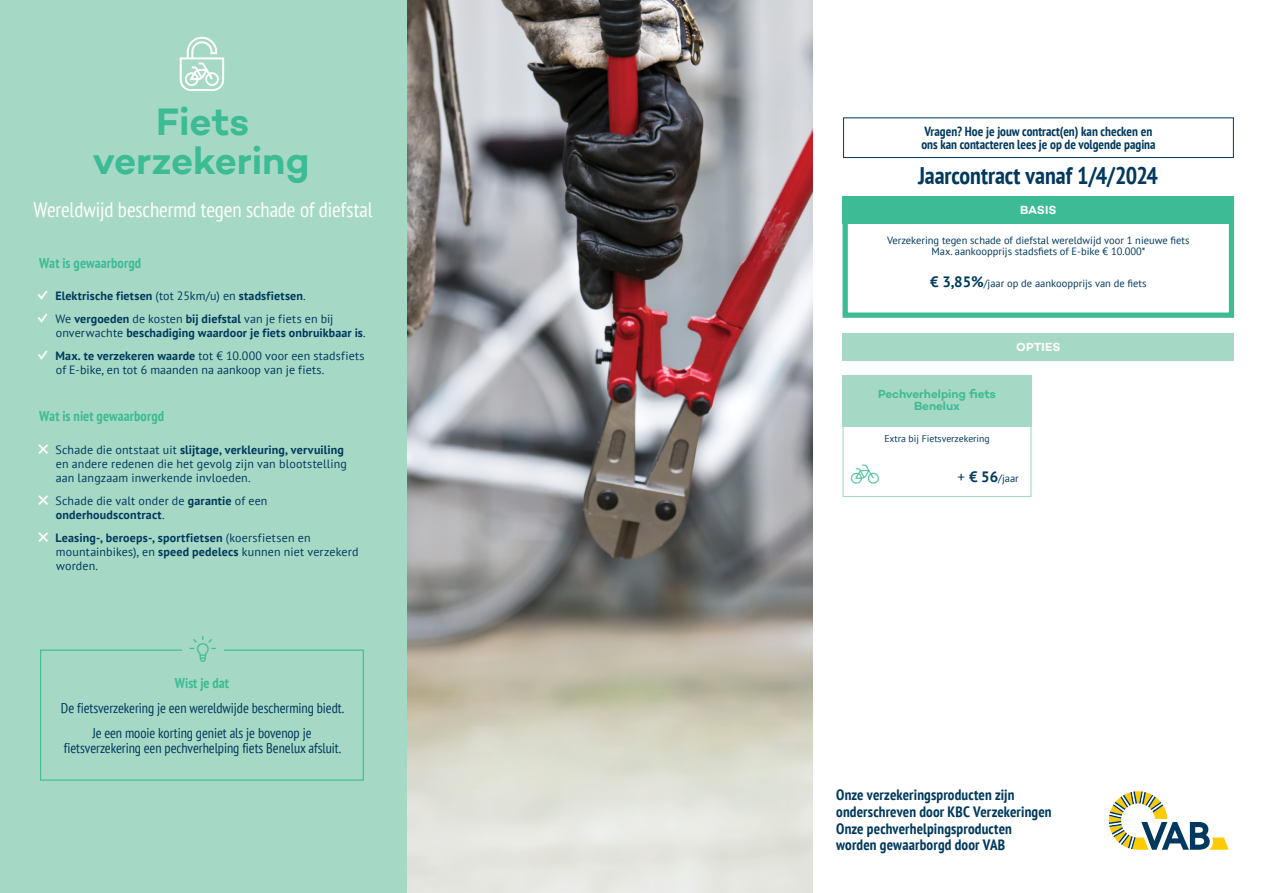
<style>
.page{position:relative;width:1263px;height:893px;background:#fff}
.page>*{position:absolute;margin:0;border:0;box-sizing:border-box;transform-origin:0 0}
.t1{font:600 39px/39.8px "Campton";color:#3dbb95;text-align:center}
.t2{font:700 condensed 24px "PT Sans";letter-spacing:-.005em;color:#00395d}
.t3{font:condensed 21px "PT Sans";letter-spacing:-.005em;color:#fff}
.t4{font:700 condensed 15px/16.6px "PT Sans";letter-spacing:.01em;color:#00395d}
.t5{font:condensed 14.25px/24.6px "PT Sans";letter-spacing:-.005em;color:#00395d;text-align:center}
.t6{font:700 condensed 14.25px "PT Sans";letter-spacing:.005em;color:#3dbb95}
.t7{font:700 condensed 13.2px/13px "PT Sans";color:#00395d}
.t8{font:12px/14.2px "PT Sans";letter-spacing:.015em;color:#00395d}
.t9{font:700 12px/22.8px "PT Sans";letter-spacing:.01em;color:#00395d}
.t10{font:600 12px/12.8px "Campton";letter-spacing:-.005em;color:#3dbb95;text-align:center}
.t11{font:600 12px "Campton";letter-spacing:.005em;color:#fff}
.t12{font:10.5px/11.2px "PT Sans";color:#00395d;text-align:center}
.t13{font:9.75px "PT Sans";color:#00395d}
.s1{font-weight:400}
.s2{font-weight:700}
.s3{font-weight:700;font-size:15px}
.s4{font-size:15px}
</style>
<div class="page">
<img style="left:406px;top:0;width:406px;height:893px">
<div style="left:0;top:0;width:406px;height:893px;background:#a6d9c5"></div>
<svg style="left:180px;top:37px;width:44px;height:54px"></svg>
<svg style="left:1108px;top:791px;width:121px;height:59px"></svg>
<div style="left:842px;top:376px;width:189px;height:51px;background:#a6d9c5"></div>
<div style="left:842px;top:376px;width:189px;height:121px;border:1px solid #a6d9c5"></div>
<div style="left:842px;top:197px;width:392px;height:121px;border:5px solid #3dbb95"></div>
<div style="left:842px;top:197px;width:392px;height:27px;background:#3dbb95"></div>
<div style="left:842px;top:333px;width:392px;height:27px;background:#a6d9c5"></div>
<div style="left:40px;top:650px;width:324px;height:131px;border:1px solid #3dbb95"></div>
<div style="left:182px;top:634px;width:42px;height:32px;background:#a6d9c5"></div>
<div style="left:843px;top:117px;width:391px;height:41px;border:1px solid #00395d"></div>
<h1 class="t1" style="left:92px;top:101px;width:219px">Fiets verzekering</h1>
<h3 class="t3" style="left:33px;top:196px;width:341px">Wereldwijd beschermd tegen schade of diefstal</h3>
<p class="t6" style="left:39px;top:254px;width:103px">Wat is gewaarborgd</p>
<p class="t9" style="left:55px;top:284px;width:280px">Elektrische fietsen <span class="s1">(tot 25km/u) en</span> stadsfietsen<span class="s1">.<br>We</span> vergoeden <span class="s1">de kosten</span> bij diefstal <span class="s1">van je fiets en bij</span></p>
<p class="t9" style="left:55px;top:321px;width:312px"><span class="s1">onverwachte</span> beschadiging waardoor je fiets onbruikbaar is<span class="s1">.<br></span>Max. te verzekeren waarde <span class="s1">tot € 10.000 voor een stadsfiets</span></p>
<p class="t8" style="left:56px;top:363px;width:270px">of E-bike, en tot 6 maanden na aankoop van je fiets.</p>
<p class="t6" style="left:39px;top:407px;width:126px">Wat is niet gewaarborgd</p>
<p class="t8" style="left:55px;top:442px;width:293px">Schade die ontstaat uit <span class="s2">slijtage, verkleuring, vervuiling </span>en andere redenen die het gevolg zijn van blootstelling aan langzaam inwerkende invloeden.</p>
<p class="t8" style="left:55px;top:493px;width:214px">Schade die valt onder de <span class="s2">garantie</span> of een <span class="s2">onderhoudscontract</span>.</p>
<p class="t8" style="left:55px;top:530px;width:305px"><span class="s2">Leasing-, beroeps-, sportfietsen</span> (koersfietsen en mountainbikes), en <span class="s2">speed pedelecs</span> kunnen niet verzekerd worden.</p>
<p class="t6" style="left:175px;top:674px;width:56px">Wist je dat</p>
<p class="t5" style="left:61px;top:695px;width:284px">De fietsverzekering je een wereldwijde bescherming biedt.<br>Je een mooie korting geniet als je bovenop je</p>
<p class="t5" style="left:64px;top:735px;width:279px">fietsverzekering een pechverhelping fiets Benelux afsluit.</p>
<p class="t7" style="left:921px;top:125px;width:236px">Vragen? Hoe je jouw contract(en) kan checken en ons kan contacteren lees je op de volgende pagina</p>
<h2 class="t2" style="left:918px;top:160px;width:241px">Jaarcontract vanaf 1/4/2024</h2>
<p class="t11" style="left:1020px;top:202px;width:38px">BASIS</p>
<p class="t12" style="left:887px;top:234px;width:304px">Verzekering tegen schade of diefstal wereldwijd voor 1 nieuwe fiets<br>Max. aankoopprijs stadsfiets of E-bike € 10.000*</p>
<p class="t12" style="left:930px;top:278px;width:218px"><span class="s3">€ 3,85%</span>/jaar op de aankoopprijs van de fiets</p>
<p class="t10" style="left:878px;top:387px;width:119px">Pechverhelping fiets<br>Benelux</p>
<p class="t13" style="left:884px;top:433px;width:107px">Extra bij Fietsverzekering</p>
<p class="t11" style="left:1016px;top:339px;width:46px">OPTIES</p>
<p class="t12" style="left:958px;top:472px;width:63px"><span class="s4">+</span> <span class="s3">€ 56</span>/jaar</p>
<p class="t4" style="left:836px;top:786px;width:217px">Onze verzekeringsproducten zijn onderschreven door KBC Verzekeringen Onze pechverhelpingsproducten worden gewaarborgd door VAB</p>
</div>
